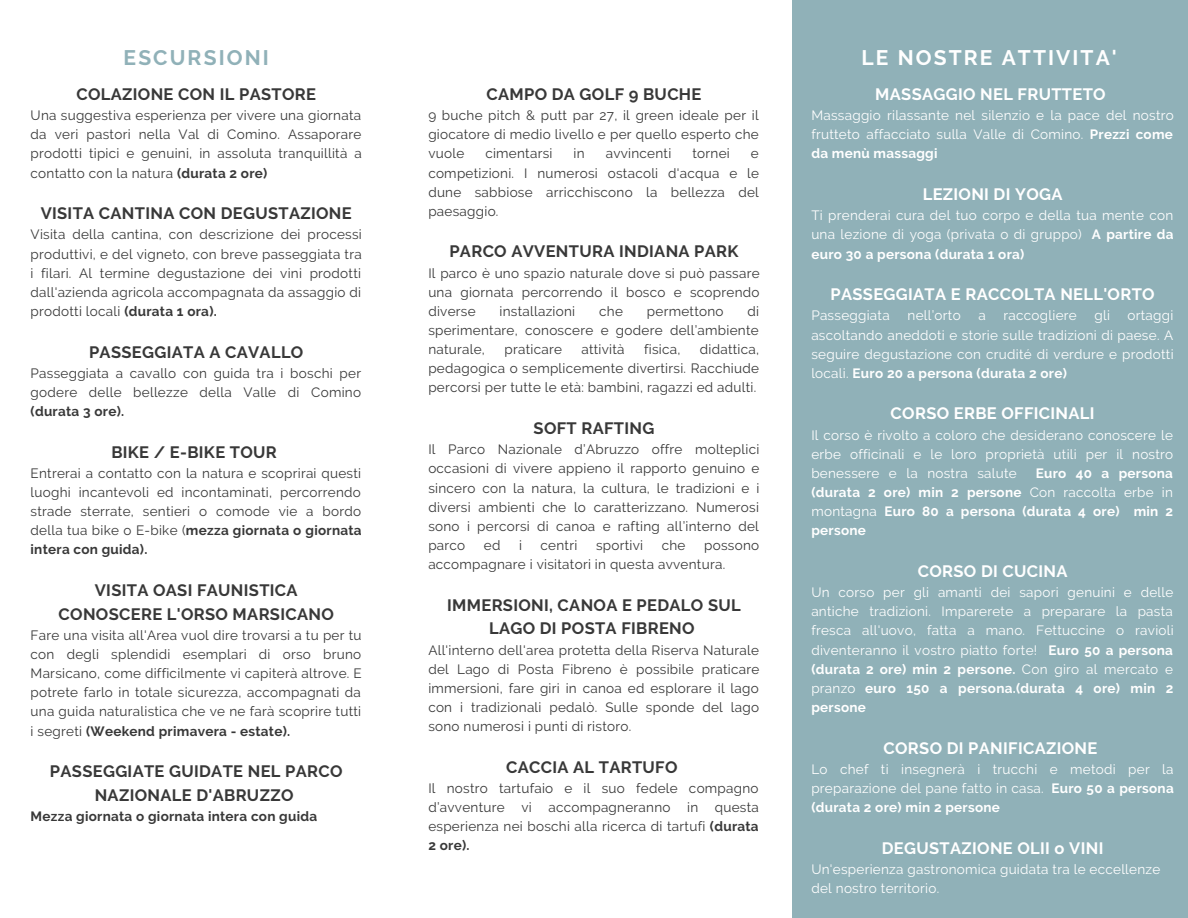
<style>
.page{position:relative;width:1188px;height:918px;background:#fff}
.page>*{position:absolute;margin:0;border:0;box-sizing:border-box;transform-origin:0 0}
.t1{font:700 21px "Raleway";letter-spacing:.1em;color:#fff}
.t2{font:700 21px "Raleway";letter-spacing:.1em;color:#90b1b8}
.t3{font:700 16.5px/23.7px "Raleway";letter-spacing:.02em;color:#383838;text-align:center}
.t4{font:700 16.5px "Raleway";letter-spacing:.02em;color:#fff}
.t5{font:13.5px/19.2px "Raleway";letter-spacing:.02em;color:#383838;text-align:justify}
.t6{font:13.5px/19.2px "Raleway";letter-spacing:.02em;color:#fff;text-align:justify}
.t7{font:700 13.5px/19.2px "Raleway";letter-spacing:.02em;color:#fff;text-align:justify}
.t8{font:700 13.5px "Raleway";letter-spacing:.02em;color:#383838}
.s1{font-weight:700}
.s2{font-weight:400}
</style>
<div class="page">
<div style="left:792px;top:0;width:396px;height:918px;background:#90b1b8"></div>
<h1 class="t2" style="left:124px;top:46px;width:147px">ESCURSIONI</h1>
<h1 class="t1" style="left:861px;top:45px;width:257px">LE NOSTRE ATTIVITA'</h1>
<p class="t3" style="left:76px;top:82px;width:241px">COLAZIONE CON IL PASTORE</p>
<p class="t5" style="left:31px;top:106px;width:333px">Una suggestiva esperienza per vivere una giornata da veri pastori nella Val di Comino. Assaporare prodotti tipici e genuini, in assoluta tranquillità a contatto con la natura <span class="s1">(durata 2 ore)</span></p>
<p class="t3" style="left:41px;top:202px;width:313px">VISITA CANTINA CON DEGUSTAZIONE</p>
<p class="t5" style="left:31px;top:225px;width:333px">Visita della cantina, con descrizione dei processi produttivi, e del vigneto, con breve passeggiata tra i filari. Al termine degustazione dei vini prodotti dall'azienda agricola accompagnata da assaggio di prodotti locali <span class="s1">(durata 1 ora).</span></p>
<p class="t3" style="left:89px;top:340px;width:216px">PASSEGGIATA A CAVALLO</p>
<p class="t5" style="left:31px;top:364px;width:332px">Passeggiata a cavallo con guida tra i boschi per godere delle bellezze della Valle di Comino</p>
<p class="t8" style="left:31px;top:403px;width:95px">(durata 3 ore).</p>
<p class="t3" style="left:111px;top:440px;width:167px">BIKE / E-BIKE TOUR</p>
<p class="t5" style="left:31px;top:464px;width:333px">Entrerai a contatto con la natura e scoprirai questi luoghi incantevoli ed incontaminati, percorrendo strade sterrate, sentieri o comode vie a bordo della tua bike o E-bike (<span class="s1">mezza giornata o giornata intera con guida).</span></p>
<p class="t3" style="left:59px;top:578px;width:277px">VISITA OASI FAUNISTICA<br>CONOSCERE L'ORSO MARSICANO</p>
<p class="t5" style="left:31px;top:626px;width:333px">Fare una visita all'Area vuol dire trovarsi a tu per tu con degli splendidi esemplari di orso bruno Marsicano, come difficilmente vi capiterà altrove. E potrete farlo in totale sicurezza, accompagnati da una guida naturalistica che ve ne farà scoprire tutti i segreti <span class="s1">(Weekend primavera - estate).</span></p>
<p class="t3" style="left:50px;top:760px;width:294px">PASSEGGIATE GUIDATE NEL PARCO<br>NAZIONALE D'ABRUZZO</p>
<p class="t8" style="left:31px;top:808px;width:288px">Mezza giornata o giornata intera con guida</p>
<p class="t3" style="left:486px;top:82px;width:217px">CAMPO DA GOLF 9 BUCHE</p>
<p class="t5" style="left:428px;top:106px;width:332px">9 buche pitch &amp; putt par 27, il green ideale per il giocatore di medio livello e per quello esperto che vuole</p>
<p class="t4" style="left:875px;top:84px;width:232px">MASSAGGIO NEL FRUTTETO</p>
<p class="t6" style="left:811px;top:106px;width:364px">Massaggio rilassante nel silenzio e la pace del nostro frutteto affacciato sulla Valle di Comino. <span class="s1">Prezzi come da menù massaggi</span></p>
<p class="t4" style="left:923px;top:185px;width:141px">LEZIONI DI YOGA</p>
<p class="t6" style="left:811px;top:206px;width:364px">Ti prenderai cura del tuo corpo e della tua mente con una lezione di yoga (privata o di gruppo) <span class="s1">A partire da euro 30 a persona (durata 1 ora)</span></p>
<p class="t4" style="left:830px;top:285px;width:326px">PASSEGGIATA E RACCOLTA NELL'ORTO</p>
<p class="t6" style="left:811px;top:306px;width:80px">Passeggiata</p>
<p class="t6" style="left:908px;top:306px;width:55px">nell’orto</p>
<p class="t6" style="left:978px;top:306px;width:9px">a</p>
<p class="t6" style="left:1004px;top:306px;width:75px">raccogliere</p>
<p class="t6" style="left:1095px;top:306px;width:17px">gli</p>
<p class="t5" style="left:485px;top:144px;width:69px">cimentarsi</p>
<p class="t5" style="left:574px;top:144px;width:13px">in</p>
<p class="t5" style="left:606px;top:144px;width:67px">avvincenti</p>
<p class="t5" style="left:692px;top:144px;width:39px">tornei</p>
<p class="t5" style="left:428px;top:144px;width:332px;text-indent:323px">e competizioni. I numerosi ostacoli d'acqua e le dune sabbiose arricchiscono la bellezza del paesaggio.</p>
<p class="t3" style="left:449px;top:240px;width:291px">PARCO AVVENTURA INDIANA PARK</p>
<p class="t5" style="left:428px;top:263px;width:333px">Il parco è uno spazio naturale dove si può passare una giornata percorrendo il bosco e scoprendo diverse</p>
<p class="t5" style="left:428px;top:302px;width:332px;text-indent:319px">di sperimentare, conoscere e godere dell’ambiente naturale,</p>
<p class="t5" style="left:500px;top:302px;width:77px">installazioni</p>
<p class="t5" style="left:599px;top:302px;width:25px">che</p>
<p class="t5" style="left:647px;top:302px;width:78px">permettono</p>
<p class="t6" style="left:811px;top:306px;width:364px;text-indent:316px">ortaggi ascoltando aneddoti e storie sulle tradizioni di paese. A seguire degustazione con crudité di verdure e prodotti locali. <span class="s1">Euro 20 a persona (durata 2 ore)</span></p>
<p class="t4" style="left:891px;top:404px;width:205px">CORSO ERBE OFFICINALI</p>
<p class="t6" style="left:811px;top:425px;width:363px">Il corso è rivolto a coloro che desiderano conoscere le erbe officinali e le loro proprietà utili per il nostro benessere e la nostra salute</p>
<p class="t5" style="left:504px;top:340px;width:59px">praticare</p>
<p class="t5" style="left:581px;top:340px;width:45px">attività</p>
<p class="t5" style="left:644px;top:340px;width:38px">fisica,</p>
<p class="t5" style="left:428px;top:340px;width:332px;text-indent:272px">didattica, pedagogica o semplicemente divertirsi. Racchiude percorsi per tutte le età: bambini, ragazzi ed adulti.</p>
<p class="t3" style="left:534px;top:416px;width:122px">SOFT RAFTING</p>
<p class="t5" style="left:428px;top:440px;width:333px">Il Parco Nazionale d’Abruzzo offre molteplici occasioni di vivere appieno il rapporto genuino e sincero con la natura, la cultura, le tradizioni e i diversi ambienti che lo caratterizzano. Numerosi sono i percorsi di canoa e rafting all’interno del parco</p>
<p class="t7" style="left:811px;top:464px;width:363px;text-indent:224px">Euro 40 a persona (durata 2 ore) min 2 persone <span class="s2">Con raccolta erbe in montagna</span> Euro 80 a persona (durata 4 ore) min 2 persone</p>
<p class="t4" style="left:918px;top:561px;width:151px">CORSO DI CUCINA</p>
<p class="t6" style="left:811px;top:583px;width:364px">Un corso per gli amanti dei sapori genuini e delle antiche tradizioni. Imparerete a preparare la pasta fresca all'uovo, fatta a mano. Fettuccine o ravioli diventeranno il vostro piatto forte! <span class="s1">Euro 50 a persona (durata 2 ore) min 2 persone.</span> Con giro al mercato e pranzo <span class="s1">euro 150 a persona.(durata 4 ore) min 2 persone</span></p>
<p class="t4" style="left:884px;top:738px;width:215px">CORSO DI PANIFICAZIONE</p>
<p class="t6" style="left:811px;top:760px;width:364px">Lo chef ti insegnerà i trucchi e metodi per la preparazione del pane fatto in casa. <span class="s1">Euro 50 a persona (durata 2 ore) min 2 persone</span></p>
<p class="t4" style="left:882px;top:838px;width:223px">DEGUSTAZIONE OLII o VINI</p>
<p class="t6" style="left:811px;top:860px;width:351px">Un'esperienza gastronomica guidata tra le eccellenze del nostro territorio.</p>
<p class="t5" style="left:484px;top:536px;width:18px">ed</p>
<p class="t5" style="left:519px;top:536px;width:4px">i</p>
<p class="t5" style="left:541px;top:536px;width:38px">centri</p>
<p class="t5" style="left:596px;top:536px;width:49px">sportivi</p>
<p class="t5" style="left:662px;top:536px;width:25px">che</p>
<p class="t5" style="left:428px;top:536px;width:332px;text-indent:276px">possono accompagnare i visitatori in questa avventura.</p>
<p class="t3" style="left:447px;top:593px;width:295px">IMMERSIONI, CANOA E PEDALO SUL<br>LAGO DI POSTA FIBRENO</p>
<p class="t5" style="left:428px;top:640px;width:333px">All'interno dell'area protetta della Riserva Naturale del Lago di Posta Fibreno è possibile praticare immersioni, fare giri in canoa ed esplorare il lago con i tradizionali pedalò. Sulle sponde del lago sono numerosi i punti di ristoro.</p>
<p class="t3" style="left:506px;top:755px;width:173px">CACCIA AL TARTUFO</p>
<p class="t5" style="left:428px;top:779px;width:332px">Il nostro tartufaio e il suo fedele compagno d’avventure vi accompagneranno in questa esperienza nei boschi alla ricerca di tartufi <span class="s1">(durata 2 ore).</span></p>
</div>
